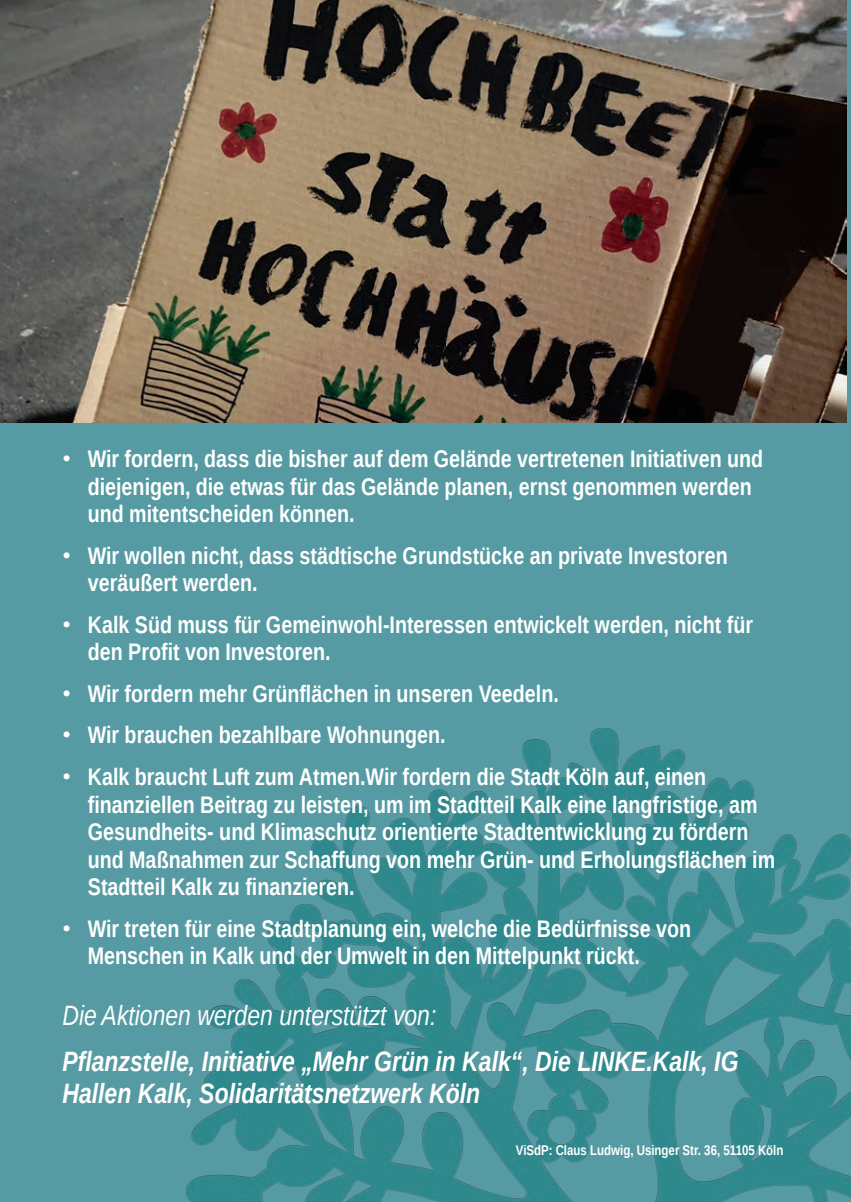
<style>
.page{position:relative;width:851px;height:1202px;background:#fff}
.page>*{position:absolute;margin:0;border:0;box-sizing:border-box;transform-origin:0 0}
.t1{font:italic 700 28px/32.2px "Liberation Sans Narrow";color:#fff}
.t2{font:italic 28px "Liberation Sans Narrow";color:#fff}
.t3{font:700 24px/27.6px "Liberation Sans Narrow";color:#fff}
.t4{font:700 14px "Liberation Sans Narrow";color:#fff}
.s1{font-family:"Arial";font-weight:400}
</style>
<div class="page">
<div style="left:0;top:0;width:850px;height:1202px;background:#569ba3"></div>
<img style="left:186px;top:728px;width:664px;height:474px">
<img style="left:0;top:0;width:846px;height:422px">
<p class="t3" style="left:88px;top:445px;width:677px;text-indent:-25px"><span class="s1">•</span> Wir fordern, dass die bisher auf dem Gelände vertretenen Initiativen und diejenigen, die etwas für das Gelände planen, ernst genommen werden und mitentscheiden können.</p>
<p class="t3" style="left:88px;top:541px;width:641px;text-indent:-25px"><span class="s1">•</span> Wir wollen nicht, dass städtische Grundstücke an private Investoren veräußert werden.</p>
<p class="t3" style="left:88px;top:610px;width:666px;text-indent:-25px"><span class="s1">•</span> Kalk Süd muss für Gemeinwohl-Interessen entwickelt werden, nicht für den Profit von Investoren.</p>
<p class="t3" style="left:62px;top:679px;width:498px"><span class="s1">•</span> Wir fordern mehr Grünflächen in unseren Veedeln.</p>
<p class="t3" style="left:62px;top:721px;width:385px"><span class="s1">•</span> Wir brauchen bezahlbare Wohnungen.</p>
<p class="t3" style="left:88px;top:762px;width:688px;text-indent:-25px"><span class="s1">•</span> Kalk braucht Luft zum Atmen.Wir fordern die Stadt Köln auf, einen finanziellen Beitrag zu leisten, um im Stadtteil Kalk eine langfristige, am Gesundheits- und Klimaschutz orientierte Stadtentwicklung zu fördern und Maßnahmen zur Schaffung von mehr Grün- und Erholungsflächen im Stadtteil Kalk zu finanzieren.</p>
<p class="t3" style="left:88px;top:914px;width:605px;text-indent:-25px"><span class="s1">•</span> Wir treten für eine Stadtplanung ein, welche die Bedürfnisse von<br>Menschen in Kalk und der Umwelt in den Mittelpunkt rückt.</p>
<p class="t2" style="left:62px;top:996px;width:375px">Die Aktionen werden unterstützt von:</p>
<p class="t1" style="left:62px;top:1045px;width:677px">Pflanzstelle, Initiative „Mehr Grün in Kalk“, Die LINKE.Kalk, IG<br>Hallen Kalk, Solidaritätsnetzwerk Köln</p>
<p class="t4" style="left:516px;top:1141px;width:269px">ViSdP: Claus Ludwig, Usinger Str. 36, 51105 Köln</p>
</div>
